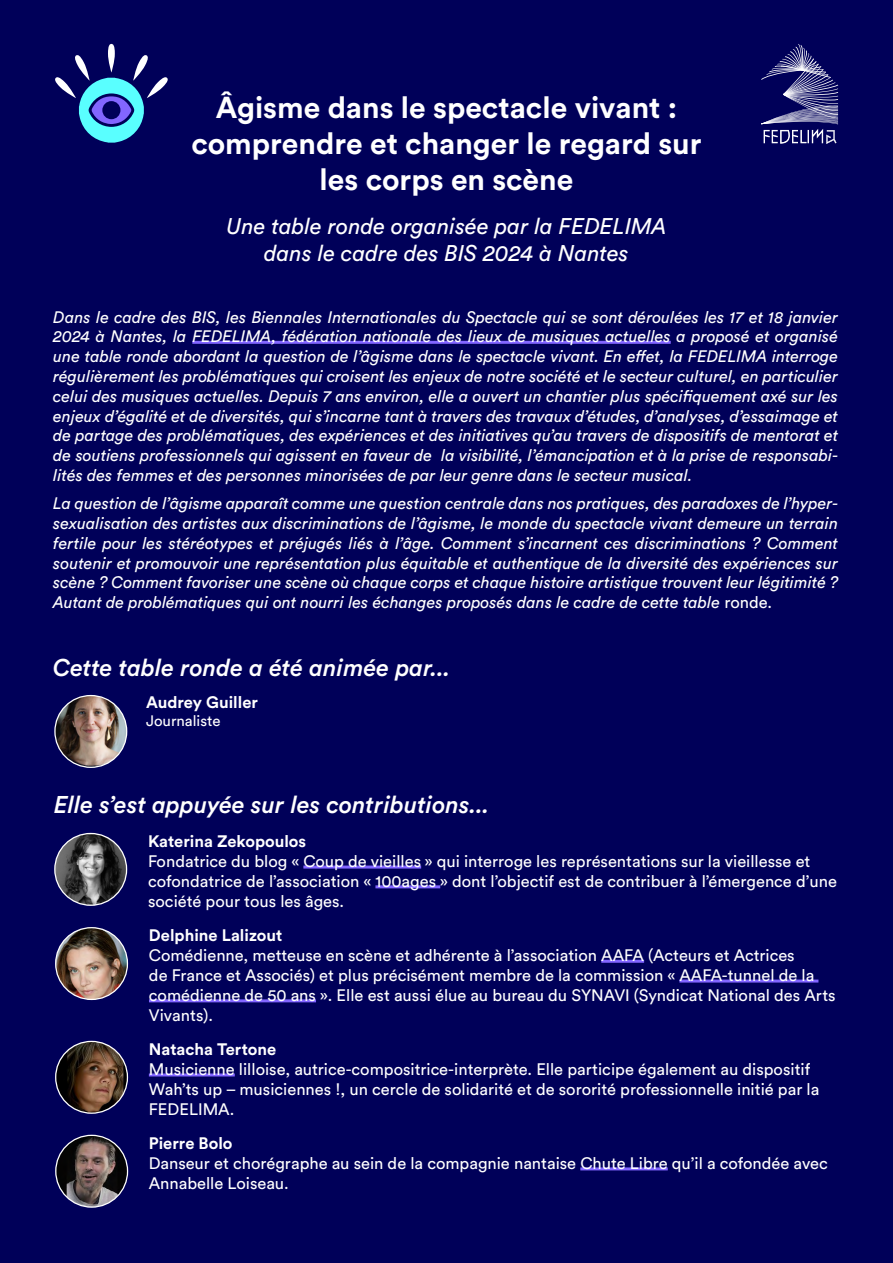
<style>
.page{position:relative;width:893px;height:1263px;background:#000059}
.page>*{position:absolute;margin:0;border:0;box-sizing:border-box;transform-origin:0 0}
.t1{font:700 30px/36px "Circular Std";color:#fff;text-align:center}
.t2{font:italic 500 24px "Circular Std";color:#fff}
.t3{font:italic 22.5px/27px "Circular Std";color:#fff;text-align:center}
.t4{font:italic 16.5px/19.8px "Circular Std";color:#fff;text-align:justify}
.t5{font:16.5px/19.8px "Circular Std";color:#fff}
.t6{font:700 16.5px "Circular Std";color:#fff}
.t7{font:15px "Circular Std";color:#fff}
.s1{font-style:normal}
</style>
<div class="page">
<hr style="left:192px;top:341px;width:479px;height:3px;background:#8266ff">
<hr style="left:580px;top:1167px;width:88px;height:3px;background:#8266ff">
<img style="left:56px;top:1135px;width:72px;height:72px;border-radius:36px">
<div style="left:55px;top:1135px;width:73px;height:73px;border:1px solid #fff;border-radius:50%"></div>
<hr style="left:303px;top:865px;width:118px;height:3px;background:#8266ff">
<hr style="left:375px;top:885px;width:65px;height:3px;background:#8266ff">
<img style="left:55px;top:833px;width:72px;height:72px;border-radius:36px">
<div style="left:54px;top:833px;width:73px;height:73px;border:1px solid #fff;border-radius:50%"></div>
<hr style="left:149px;top:1073px;width:86px;height:3px;background:#8266ff">
<img style="left:56px;top:1041px;width:71px;height:72px;border-radius:36px">
<div style="left:55px;top:1041px;width:73px;height:73px;border:1px solid #fff;border-radius:50%"></div>
<hr style="left:601px;top:960px;width:43px;height:3px;background:#8266ff">
<hr style="left:679px;top:979px;width:139px;height:3px;background:#8266ff">
<hr style="left:149px;top:999px;width:167px;height:3px;background:#8266ff">
<img style="left:56px;top:928px;width:71px;height:71px">
<div style="left:55px;top:927px;width:73px;height:73px;border:1px solid #fff;border-radius:50%"></div>
<img style="left:55px;top:696px;width:72px;height:71px">
<div style="left:54px;top:695px;width:73px;height:73px;border:1px solid #fff;border-radius:50%"></div>
<svg style="left:761px;top:44px;width:77px;height:100px;background:#39397e"></svg>
<svg style="left:54px;top:44px;width:114px;height:99px;background:#26458b"></svg>
<h1 class="t1" style="left:191px;top:88px;width:512px">Âgisme dans le spectacle vivant : comprendre et changer le regard sur les corps en scène</h1>
<h3 class="t3" style="left:226px;top:212px;width:442px">Une table ronde organisée par la FEDELIMA dans le cadre des BIS 2024 à Nantes</h3>
<p class="t4" style="left:53px;top:307px;width:786px">Dans le cadre des BIS, les Biennales Internationales du Spectacle qui se sont déroulées les 17 et 18 janvier 2024 à Nantes, la FEDELIMA, fédération nationale des lieux de musiques actuelles a proposé et organisé une table ronde abordant la question de l’âgisme dans le spectacle vivant. En effet, la FEDELIMA interroge régulièrement les problématiques qui croisent les enjeux de notre société et le secteur culturel, en particulier celui des musiques actuelles. Depuis 7 ans environ, elle a ouvert un chantier plus spécifiquement axé sur les enjeux d’égalité et de diversités, qui s’incarne tant à travers des travaux d’études, d’analyses, d’essaimage et de partage des problématiques, des expériences et des initiatives qu’au travers de dispositifs de mentorat et de soutiens professionnels qui agissent en faveur de la visibilité, l’émancipation et à la prise de responsabi&shy;lités des femmes et des personnes minorisées de par leur genre dans le secteur musical.</p>
<p class="t4" style="left:53px;top:493px;width:786px">La question de l’âgisme apparaît comme une question centrale dans nos pratiques, des paradoxes de l’hyper&shy;sexualisation des artistes aux discriminations de l’âgisme, le monde du spectacle vivant demeure un terrain fertile pour les stéréotypes et préjugés liés à l’âge. Comment s’incarnent ces discriminations ? Comment soutenir et promouvoir une représentation plus équitable et authentique de la diversité des expériences sur scène ? Comment favoriser une scène où chaque corps et chaque histoire artistique trouvent leur légitimité ?<br>Autant de problématiques qui ont nourri les échanges proposés dans le cadre de cette table <span class="s1">ronde.</span></p>
<h2 class="t2" style="left:53px;top:653px;width:399px">Cette table ronde a été animée par...</h2>
<p class="t6" style="left:146px;top:692px;width:113px">Audrey Guiller</p>
<p class="t7" style="left:146px;top:712px;width:76px">Journaliste</p>
<h2 class="t2" style="left:54px;top:790px;width:437px">Elle s’est appuyée sur les contributions...</h2>
<p class="t6" style="left:148px;top:831px;width:160px">Katerina Zekopoulos</p>
<p class="t5" style="left:148px;top:851px;width:690px">Fondatrice du blog « Coup de vieilles » qui interroge les représentations sur la vieillesse et cofondatrice de l’association « 100ages » dont l’objectif est de contribuer à l’émergence d’une société pour tous les âges.</p>
<p class="t6" style="left:149px;top:925px;width:135px">Delphine Lalizout</p>
<p class="t5" style="left:149px;top:945px;width:688px">Comédienne, metteuse en scène et adhérente à l’association AAFA (Acteurs et Actrices<br>de France et Associés) et plus précisément membre de la commission « AAFA-tunnel de la comédienne de 50 ans ». Elle est aussi élue au bureau du SYNAVI (Syndicat National des Arts Vivants).</p>
<p class="t6" style="left:149px;top:1039px;width:129px">Natacha Tertone</p>
<p class="t5" style="left:149px;top:1059px;width:672px">Musicienne lilloise, autrice-compositrice-interprète. Elle participe également au dispositif<br>Wah’ts up – musiciennes !, un cercle de solidarité et de sororité professionnelle initié par la<br>FEDELIMA.</p>
<p class="t6" style="left:149px;top:1133px;width:85px">Pierre Bolo</p>
<p class="t5" style="left:149px;top:1153px;width:681px">Danseur et chorégraphe au sein de la compagnie nantaise Chute Libre qu’il a cofondée avec<br>Annabelle Loiseau.</p>
</div>
